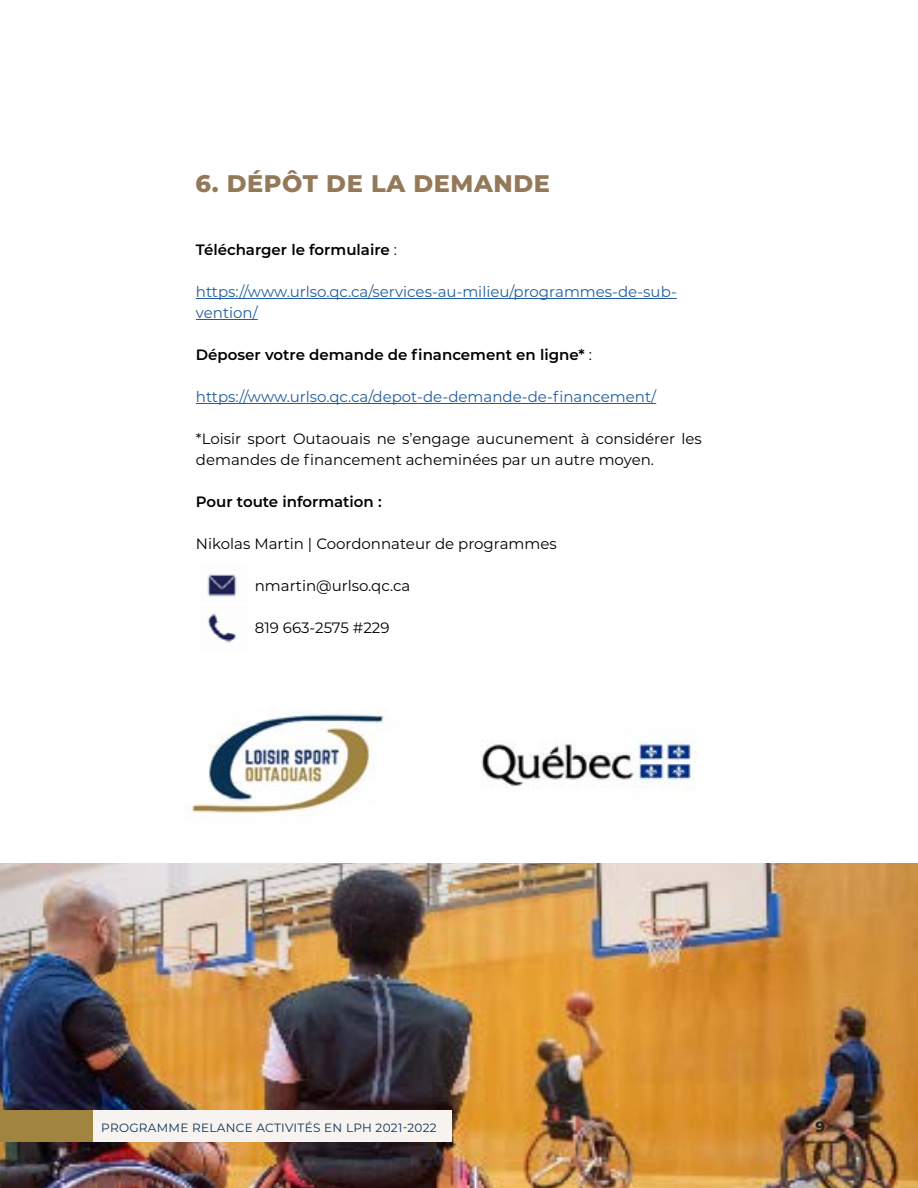
<style>
.page{position:relative;width:918px;height:1188px;background:#fff}
.page>*{position:absolute;margin:0;border:0;box-sizing:border-box;transform-origin:0 0}
.t1{font:800 24px "Montserrat";letter-spacing:.025em;color:#947959}
.t2{font:15px/21px "Montserrat";color:#000}
.t3{font:15px/21px "Montserrat";color:#215e9e}
.t4{font:600 15px "Montserrat";color:#000}
.t5{font:800 15px "Montserrat";color:#292829}
.t6{font:12px "Montserrat";letter-spacing:.025em;color:#0e3252}
.s1{font-weight:400}
</style>
<div class="page">
<img style="left:481px;top:735px;width:215px;height:54px">
<img style="left:190px;top:710px;width:194px;height:106px">
<hr style="left:196px;top:298px;width:481px;height:1px;background:#215e9e">
<hr style="left:196px;top:319px;width:62px;height:1px;background:#215e9e">
<hr style="left:196px;top:403px;width:460px;height:1px;background:#215e9e">
<img style="left:207px;top:574px;width:30px;height:23px">
<img style="left:207px;top:613px;width:30px;height:30px">
<img style="left:0;top:864px;width:918px;height:324px">
<div style="left:0;top:1110px;width:451px;height:32px;background:#f6f3f0"></div>
<div style="left:0;top:1110px;width:93px;height:32px;background:#a1843f"></div>
<h1 class="t1" style="left:195px;top:166px;width:356px">6. DÉPÔT DE LA DEMANDE</h1>
<p class="t4" style="left:196px;top:239px;width:203px">Télécharger le formulaire <span class="s1">:</span></p>
<p class="t3" style="left:196px;top:281px;width:482px">https://www.urlso.qc.ca/services-au-milieu/programmes-de-sub&shy;vention/</p>
<p class="t4" style="left:196px;top:344px;width:397px">Déposer votre demande de financement en ligne* <span class="s1">:</span></p>
<p class="t3" style="left:196px;top:386px;width:462px">https://www.urlso.qc.ca/depot-de-demande-de-financement/</p>
<p class="t2" style="left:196px;top:428px;width:508px">*Loisir sport Outaouais ne s’engage aucunement à considérer les demandes de financement acheminées par un autre moyen.</p>
<p class="t4" style="left:196px;top:491px;width:187px">Pour toute information :</p>
<p class="t2" style="left:196px;top:533px;width:363px">Nikolas Martin | Coordonnateur de programmes</p>
<p class="t2" style="left:255px;top:575px;width:157px">nmartin@urlso.qc.ca</p>
<p class="t2" style="left:255px;top:617px;width:136px">819 663-2575 #229</p>
<p class="t6" style="left:101px;top:1119px;width:337px">PROGRAMME RELANCE ACTIVITÉS EN LPH 2021-2022</p>
<p class="t5" style="left:815px;top:1116px;width:11px">9</p>
</div>
